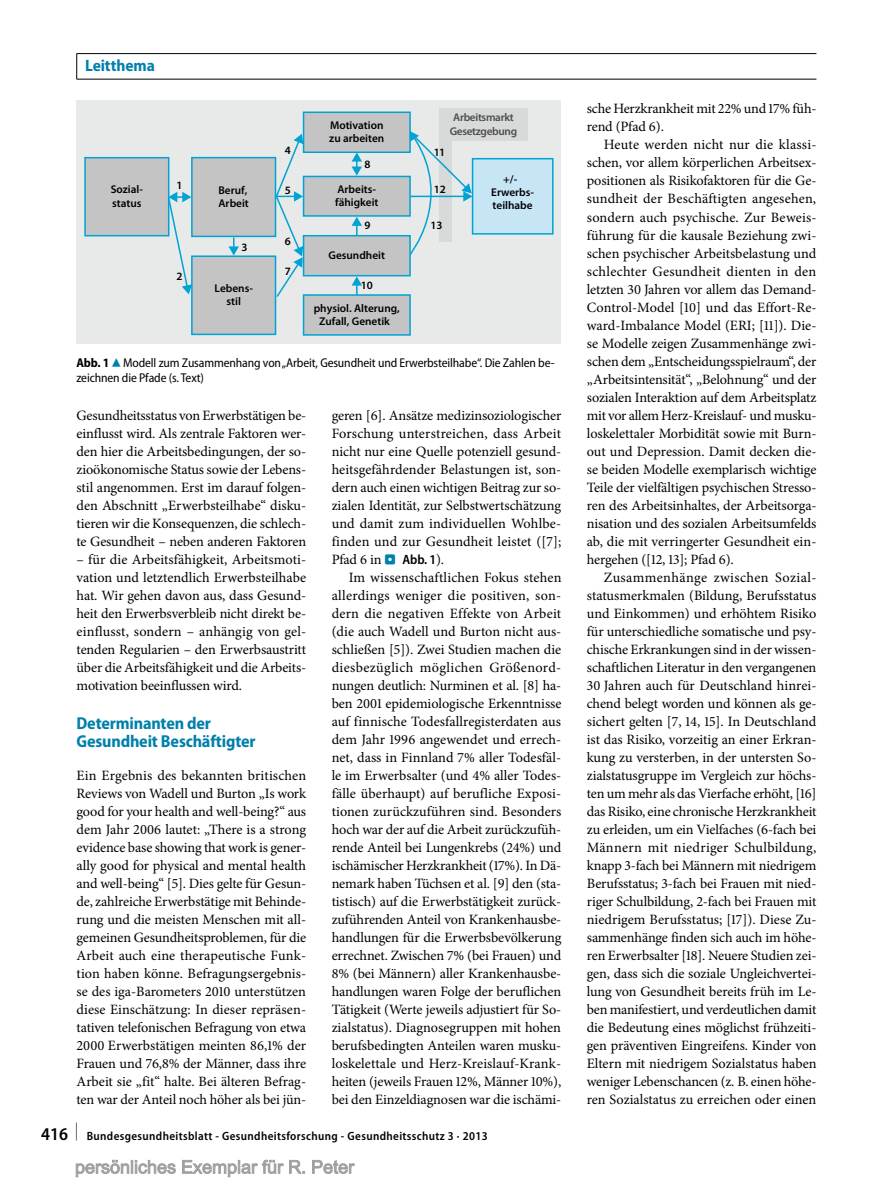
<style>
.page{position:relative;width:893px;height:1187px;background:#fff}
.page>*{position:absolute;margin:0;border:0;box-sizing:border-box;transform-origin:0 0}
.t1{font:600 semi-condensed 18px "Myriad Pro";color:#000}
.t2{font:700 semi-condensed 17.25px/18px "Myriad Pro";letter-spacing:-.01em;color:#0080ab}
.t3{font:700 semi-condensed 16.5px "Myriad Pro";letter-spacing:-.005em;color:#0080ab}
.t4{font:14.25px/18px "Minion Pro";letter-spacing:-.01em;color:#000;text-align:justify}
.t5{font:semi-condensed 12.75px/15px "Myriad Pro";letter-spacing:-.01em;color:#000}
.t6{font:600 semi-condensed 12px "Myriad Pro";letter-spacing:.03em;color:#000}
.t7{font:600 11.25px/13.5px "Myriad Pro";color:#000}
.t8{font:600 11.25px/13.5px "Myriad Pro";letter-spacing:-.03em;color:#4d4d4c;text-align:center}
.s1{font-weight:700}
.s2{font-family:"S Buttons";font-stretch:normal;font-size:14.25px;color:#0080ab}
.s3{font-family:"S Buttons";font-size:13.5px;color:#0080ab}
.s4{font-family:"Myriad Pro";font-weight:600;font-stretch:semi-condensed;font-size:13.5px}
</style>
<div class="page">
<div style="left:77px;top:100px;width:484px;height:243px;background:#e8e9e9"></div>
<div style="left:472px;top:158px;width:82px;height:76px;background:#c6e6f6;border:2px solid #00a3d3"></div>
<div style="left:439px;top:108px;width:89px;height:33px;background:#d8d9d9"></div>
<div style="left:84px;top:157px;width:85px;height:79px;background:#c4c4c5;border:2px solid #00a3d3"></div>
<div style="left:191px;top:157px;width:85px;height:80px;background:#c4c4c5;border:2px solid #00a3d3"></div>
<div style="left:303px;top:176px;width:108px;height:41px;background:#c4c4c5;border:2px solid #00a3d3"></div>
<div style="left:303px;top:111px;width:108px;height:42px;background:#c4c4c5;border:2px solid #00a3d3"></div>
<div style="left:191px;top:255px;width:85px;height:80px;background:#c4c4c5;border:2px solid #00a3d3"></div>
<div style="left:303px;top:294px;width:108px;height:41px;background:#c4c4c5;border:2px solid #00a3d3"></div>
<svg style="left:167px;top:192px;width:25px;height:102px"></svg>
<svg style="left:228px;top:237px;width:11px;height:18px"></svg>
<svg style="left:352px;top:217px;width:10px;height:18px"></svg>
<svg style="left:352px;top:276px;width:10px;height:19px"></svg>
<svg style="left:274px;top:134px;width:29px;height:164px"></svg>
<svg style="left:407px;top:131px;width:65px;height:124px"></svg>
<svg style="left:352px;top:152px;width:10px;height:24px"></svg>
<div style="left:303px;top:235px;width:108px;height:41px;background:#c4c4c5;border:2px solid #00a3d3"></div>
<hr style="left:77px;top:53px;width:739px;height:1px;background:#000">
<svg style="left:76px;top:54px;width:1px;height:25px"></svg>
<hr style="left:77px;top:79px;width:739px;height:1px;background:#000">
<svg style="left:75px;top:1159px;width:280px;height:18px"></svg>
<p class="t3" style="left:85px;top:57px;width:71px">Leitthema</p>
<p class="t7" style="left:329px;top:118px;width:56px">Motivation zu arbeiten</p>
<p class="t8" style="left:450px;top:111px;width:69px">Arbeitsmarkt<br>Gesetzgebung</p>
<p class="t7" style="left:285px;top:143px;width:8px">4</p>
<p class="t7" style="left:285px;top:184px;width:8px">5</p>
<p class="t7" style="left:434px;top:145px;width:13px">11</p>
<p class="t7" style="left:434px;top:183px;width:14px">12</p>
<p class="t7" style="left:364px;top:158px;width:8px">8</p>
<p class="t7" style="left:111px;top:183px;width:34px">Sozial&shy;status</p>
<p class="t7" style="left:218px;top:183px;width:32px">Beruf,<br>Arbeit</p>
<p class="t7" style="left:491px;top:173px;width:44px;text-align:center">+/-<br>Erwerbs&shy;teilhabe</p>
<p class="t7" style="left:177px;top:178px;width:8px">1</p>
<p class="t7" style="left:335px;top:182px;width:45px">Arbeits&shy;fähigkeit</p>
<p class="t7" style="left:177px;top:269px;width:8px">2</p>
<p class="t7" style="left:241px;top:240px;width:8px">3</p>
<p class="t7" style="left:214px;top:281px;width:40px;text-align:center">Lebens&shy;stil</p>
<p class="t7" style="left:285px;top:234px;width:8px">6</p>
<p class="t7" style="left:285px;top:265px;width:8px">7</p>
<p class="t7" style="left:364px;top:218px;width:8px">9</p>
<p class="t7" style="left:329px;top:249px;width:58px">Gesundheit</p>
<p class="t7" style="left:361px;top:279px;width:14px">10</p>
<p class="t7" style="left:314px;top:301px;width:88px;text-align:center">physiol. Alterung,<br>Zufall, Genetik</p>
<p class="t7" style="left:430px;top:218px;width:14px">13</p>
<p class="t5" style="left:77px;top:355px;width:480px"><span class="s1">Abb. 1</span><span class="s2">8</span>Modell zum Zusammenhang von„Arbeit, Gesundheit und Erwerbsteilhabe“. Die Zahlen be&shy;zeichnen die Pfade (s. Text)</p>
<p class="t1" style="left:41px;top:1123px;width:28px">416</p>
<p class="t4" style="left:77px;top:406px;width:231px">Gesundheitsstatus von Erwerbstätigen be&shy;einflusst wird. Als zentrale Faktoren wer&shy;den hier die Arbeitsbedingungen, der so&shy;zioökonomische Status sowie der Lebens&shy;stil angenommen. Erst im darauf folgen&shy;den Abschnitt „Erwerbsteilhabe“ disku&shy;tieren wir die Konsequenzen, die schlech&shy;te Gesundheit – neben anderen Faktoren</p>
<p class="t4" style="left:77px;top:550px;width:231px">– für die Arbeitsfähigkeit, Arbeitsmoti&shy;vation und letztendlich Erwerbsteilhabe hat. Wir gehen davon aus, dass Gesund&shy;heit den Erwerbsverbleib nicht direkt be&shy;einflusst, sondern – anhängig von gel&shy;tenden Regularien – den Erwerbsaustritt über die Arbeitsfähigkeit und die Arbeits&shy;motivation beeinflussen wird.</p>
<p class="t2" style="left:77px;top:714px;width:181px">Determinanten der<br>Gesundheit Beschäftigter</p>
<p class="t4" style="left:77px;top:766px;width:231px">Ein Ergebnis des bekannten britischen Reviews von Wadell und Burton „Is work good for your health and well-being?“ aus dem Jahr 2006 lautet: „There is a strong evidence base showing that work is gener&shy;ally good for physical and mental health and well-being“ [5]. Dies gelte für Gesun&shy;de, zahlreiche Erwerbstätige mit Behinde&shy;rung und die meisten Menschen mit all&shy;gemeinen Gesundheitsproblemen, für die Arbeit auch eine therapeutische Funk&shy;tion haben könne. Befragungsergebnis&shy;se des iga-Barometers 2010 unterstützen diese Einschätzung: In dieser repräsen&shy;tativen telefonischen Befragung von etwa 2000 Erwerbstätigen meinten 86,1% der Frauen und 76,8% der Männer, dass ihre Arbeit sie „fit“ halte. Bei älteren Befrag&shy;ten war der Anteil noch höher als bei jün-</p>
<p class="t4" style="left:332px;top:406px;width:231px">geren [6]. Ansätze medizinsoziologischer Forschung unterstreichen, dass Arbeit nicht nur eine Quelle potenziell gesund&shy;heitsgefährdender Belastungen ist, son&shy;dern auch einen wichtigen Beitrag zur so&shy;zialen Identität, zur Selbstwertschätzung und damit zum individuellen Wohlbe&shy;finden und zur Gesundheit leistet ([7]; Pfad 6 in <span class="s3">.</span> <span class="s4">Abb. 1</span>).</p>
<p class="t4" style="left:332px;top:568px;width:231px;text-indent:17px">Im wissenschaftlichen Fokus stehen allerdings weniger die positiven, son&shy;dern die negativen Effekte von Arbeit (die auch Wadell und Burton nicht aus&shy;schließen [5]). Zwei Studien machen die diesbezüglich möglichen Größenord&shy;nungen deutlich: Nurminen et al. [8] ha&shy;ben 2001 epidemiologische Erkenntnisse auf finnische Todesfallregisterdaten aus dem Jahr 1996 angewendet und errech&shy;net, dass in Finnland 7% aller Todesfäl&shy;le im Erwerbsalter (und 4% aller Todes&shy;fälle überhaupt) auf berufliche Exposi&shy;tionen zurückzuführen sind. Besonders hoch war der auf die Arbeit zurückzufüh&shy;rende Anteil bei Lungenkrebs (24%) und ischämischer Herzkrankheit (17%). In Dä&shy;nemark haben Tüchsen et al. [9] den (sta&shy;tistisch) auf die Erwerbstätigkeit zurück&shy;zuführenden Anteil von Krankenhausbe&shy;handlungen für die Erwerbsbevölkerung errechnet. Zwischen 7% (bei Frauen) und 8% (bei Männern) aller Krankenhausbe&shy;handlungen waren Folge der beruflichen Tätigkeit (Werte jeweils adjustiert für So&shy;zialstatus). Diagnosegruppen mit hohen berufsbedingten Anteilen waren musku&shy;loskelettale und Herz-Kreislauf-Krank&shy;heiten (jeweils Frauen 12%, Männer 10%), bei den Einzeldiagnosen war die ischämi-</p>
<p class="t6" style="left:76px;top:1129px;width:413px"><sup>|</sup> Bundesgesundheitsblatt - Gesundheitsforschung - Gesundheitsschutz 3 · 2013</p>
<p class="t4" style="left:587px;top:100px;width:231px">sche Herzkrankheit mit 22% und 17% füh&shy;rend (Pfad 6).</p>
<p class="t4" style="left:587px;top:136px;width:231px;text-indent:17px">Heute werden nicht nur die klassi&shy;schen, vor allem körperlichen Arbeitsex&shy;positionen als Risikofaktoren für die Ge&shy;sundheit der Beschäftigten angesehen, sondern auch psychische. Zur Beweis&shy;führung für die kausale Beziehung zwi&shy;schen psychischer Arbeitsbelastung und schlechter Gesundheit dienten in den letzten 30 Jahren vor allem das Demand-Control-Model [10] und das Effort-Re&shy;ward-Imbalance Model (ERI; [11]). Die&shy;se Modelle zeigen Zusammenhänge zwi&shy;schen dem „Entscheidungsspielraum“, der „Arbeitsintensität“, „Belohnung“ und der sozialen Interaktion auf dem Arbeitsplatz mit vor allem Herz-Kreislauf- und musku&shy;loskelettaler Morbidität sowie mit Burn&shy;out und Depression. Damit decken die&shy;se beiden Modelle exemplarisch wichtige Teile der vielfältigen psychischen Stresso&shy;ren des Arbeitsinhaltes, der Arbeitsorga&shy;nisation und des sozialen Arbeitsumfelds ab, die mit verringerter Gesundheit ein&shy;hergehen ([12, 13]; Pfad 6).</p>
<p class="t4" style="left:587px;top:568px;width:231px;text-indent:17px">Zusammenhänge zwischen Sozial&shy;statusmerkmalen (Bildung, Berufsstatus und Einkommen) und erhöhtem Risiko für unterschiedliche somatische und psy&shy;chische Erkrankungen sind in der wissen&shy;schaftlichen Literatur in den vergangenen 30 Jahren auch für Deutschland hinrei&shy;chend belegt worden und können als ge&shy;sichert gelten [7, 14, 15]. In Deutschland ist das Risiko, vorzeitig an einer Erkran&shy;kung zu versterben, in der untersten So&shy;zialstatusgruppe im Vergleich zur höchs&shy;ten um mehr als das Vierfache erhöht, [16] das Risiko, eine chronische Herzkrankheit zu erleiden, um ein Vielfaches (6-fach bei Männern mit niedriger Schulbildung, knapp 3-fach bei Männern mit niedrigem Berufsstatus; 3-fach bei Frauen mit nied&shy;riger Schulbildung, 2-fach bei Frauen mit niedrigem Berufsstatus; [17]). Diese Zu&shy;sammenhänge finden sich auch im höhe&shy;ren Erwerbsalter [18]. Neuere Studien zei&shy;gen, dass sich die soziale Ungleichvertei&shy;lung von Gesundheit bereits früh im Le&shy;ben manifestiert, und verdeutlichen damit die Bedeutung eines möglichst frühzeiti&shy;gen präventiven Eingreifens. Kinder von Eltern mit niedrigem Sozialstatus haben weniger Lebenschancen (z. B. einen höhe&shy;ren Sozialstatus zu erreichen oder einen</p>
</div>
